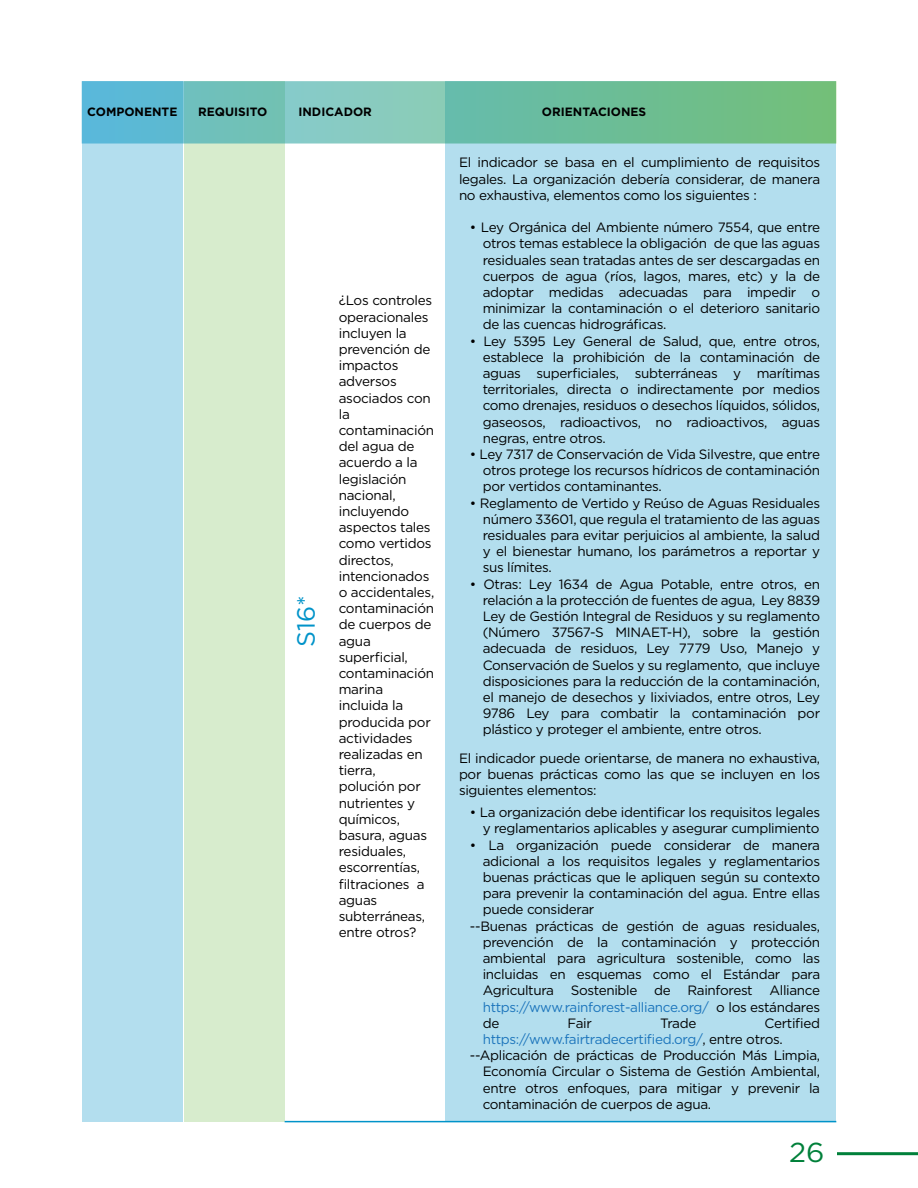
<style>
.page{position:relative;width:918px;height:1188px;background:#fff}
.page>*{position:absolute;margin:0;border:0;box-sizing:border-box;transform-origin:0 0}
.t1{font:27.45px "Gotham";color:#01803a;scale:1.04 1}
.t2{font:24.9px "Gotham";color:#0093c9}
.t3{font:13.5px/16.2px "Gotham";letter-spacing:-.025em;color:#000;text-align:justify}
.t4{font:13.5px "Gotham";letter-spacing:-.025em;color:#1c75bc}
.t5{font:700 12px "Gotham";color:#000}
.s1{color:#000}
</style>
<div class="page">
<hr style="left:837px;top:1152px;width:81px;height:3px;background:#01803a">
<div style="left:82px;top:81px;width:100px;height:1041px;background:#b3deee"></div>
<div style="left:446px;top:81px;width:390px;height:1041px;background:#b3deee"></div>
<div style="left:184px;top:81px;width:101px;height:1041px;background:#d7eccd"></div>
<svg style="left:82px;top:81px;width:754px;height:63px"></svg>
<hr style="left:285px;top:1121px;width:551px;height:1px;background:#0093c9">
<p class="t5" style="left:87px;top:104px;width:92px">COMPONENTE</p>
<p class="t5" style="left:198px;top:104px;width:71px">REQUISITO</p>
<p class="t5" style="left:298px;top:104px;width:75px">INDICADOR</p>
<p class="t5" style="left:542px;top:104px;width:106px">ORIENTACIONES</p>
<h2 class="t2" style="left:290px;top:647px;width:53px;rotate:-90deg">S16*</h2>
<p class="t3" style="left:339px;top:292px;width:97px;text-align:left">¿Los controles operacionales incluyen la prevención de impactos adversos asociados con la contaminación del agua de acuerdo a la legislación nacional, incluyendo aspectos tales como vertidos directos, intencionados o accidentales, contaminación de cuerpos de agua superficial, contaminación marina incluida la producida por actividades realizadas en tierra, polución por nutrientes y químicos, basura, aguas residuales, escorrentías, filtraciones a aguas subterráneas, entre otros?</p>
<p class="t3" style="left:459px;top:154px;width:363px">El indicador se basa en el cumplimiento de requisitos legales. La organización debería considerar, de manera no exhaustiva, elementos como los siguientes :</p>
<p class="t3" style="left:483px;top:219px;width:339px;text-indent:-13px">• Ley Orgánica del Ambiente número 7554, que entre otros temas establece la obligación de que las aguas residuales sean tratadas antes de ser descargadas en cuerpos de agua (ríos, lagos, mares, etc) y la de adoptar medidas adecuadas para impedir o minimizar la contaminación o el deterioro sanitario de las cuencas hidrográficas.</p>
<p class="t3" style="left:483px;top:333px;width:339px;text-indent:-13px">• Ley 5395 Ley General de Salud, que, entre otros, establece la prohibición de la contaminación de aguas superficiales, subterráneas y marítimas territoriales, directa o indirectamente por medios como drenajes, residuos o desechos líquidos, sólidos, gaseosos, radioactivos, no radioactivos, aguas negras, entre otros.</p>
<p class="t3" style="left:483px;top:446px;width:339px;text-indent:-13px">• Ley 7317 de Conservación de Vida Silvestre, que entre otros protege los recursos hídricos de contaminación por vertidos contaminantes.</p>
<p class="t3" style="left:483px;top:495px;width:339px;text-indent:-13px">• Reglamento de Vertido y Reúso de Aguas Residuales número 33601, que regula el tratamiento de las aguas residuales para evitar perjuicios al ambiente, la salud y el bienestar humano, los parámetros a reportar y sus límites.</p>
<p class="t3" style="left:483px;top:576px;width:339px;text-indent:-13px">• Otras: Ley 1634 de Agua Potable, entre otros, en relación a la protección de fuentes de agua, Ley 8839<br>Ley de Gestión Integral de Residuos y su reglamento (Número 37567-S MINAET-H), sobre la gestión adecuada de residuos, Ley 7779 Uso, Manejo y Conservación de Suelos y su reglamento, que incluye disposiciones para la reducción de la contaminación, el manejo de desechos y lixiviados, entre otros, Ley 9786 Ley para combatir la contaminación por plástico y proteger el ambiente, entre otros.</p>
<p class="t3" style="left:459px;top:750px;width:363px">El indicador puede orientarse, de manera no exhaustiva, por buenas prácticas como las que se incluyen en los siguientes elementos:</p>
<p class="t3" style="left:470px;top:804px;width:352px;text-align:right">• La organización debe identificar los requisitos legales y reglamentarios aplicables y asegurar cumplimiento</p>
<p class="t3" style="left:470px;top:837px;width:352px">• La organización puede considerar de manera</p>
<p class="t3" style="left:483px;top:853px;width:339px">adicional a los requisitos legales y reglamentarios</p>
<p class="t3" style="left:483px;top:869px;width:339px">buenas prácticas que le apliquen según su contexto</p>
<p class="t3" style="left:483px;top:885px;width:339px">para prevenir la contaminación del agua. Entre ellas</p>
<p class="t3" style="left:483px;top:901px;width:113px">puede considerar</p>
<p class="t3" style="left:470px;top:918px;width:352px">--Buenas prácticas de gestión de aguas residuales,</p>
<p class="t3" style="left:483px;top:934px;width:339px">prevención de la contaminación y protección</p>
<p class="t3" style="left:483px;top:950px;width:339px">ambiental para agricultura sostenible, como las</p>
<p class="t3" style="left:483px;top:966px;width:339px">incluidas en esquemas como el Estándar para</p>
<p class="t3" style="left:483px;top:982px;width:339px">Agricultura Sostenible de Rainforest Alliance</p>
<p class="t4" style="left:483px;top:998px;width:339px">https://www.rainforest-alliance.org/ <span class="s1">o los estándares</span></p>
<p class="t3" style="left:483px;top:1015px;width:18px">de</p>
<p class="t3" style="left:568px;top:1015px;width:26px">Fair</p>
<p class="t3" style="left:660px;top:1015px;width:38px">Trade</p>
<p class="t3" style="left:765px;top:1015px;width:57px">Certified</p>
<p class="t4" style="left:483px;top:1031px;width:302px">https://www.fairtradecertified.org/<span class="s1">, entre otros.</span></p>
<p class="t3" style="left:470px;top:1047px;width:352px">--Aplicación de prácticas de Producción Más Limpia,</p>
<p class="t3" style="left:483px;top:1063px;width:339px">Economía Circular o Sistema de Gestión Ambiental,</p>
<p class="t3" style="left:483px;top:1080px;width:339px">entre otros enfoques, para mitigar y prevenir la</p>
<p class="t3" style="left:483px;top:1096px;width:230px">contaminación de cuerpos de agua.</p>
<h1 class="t1" style="left:789px;top:1135px;width:36px">26</h1>
</div>
